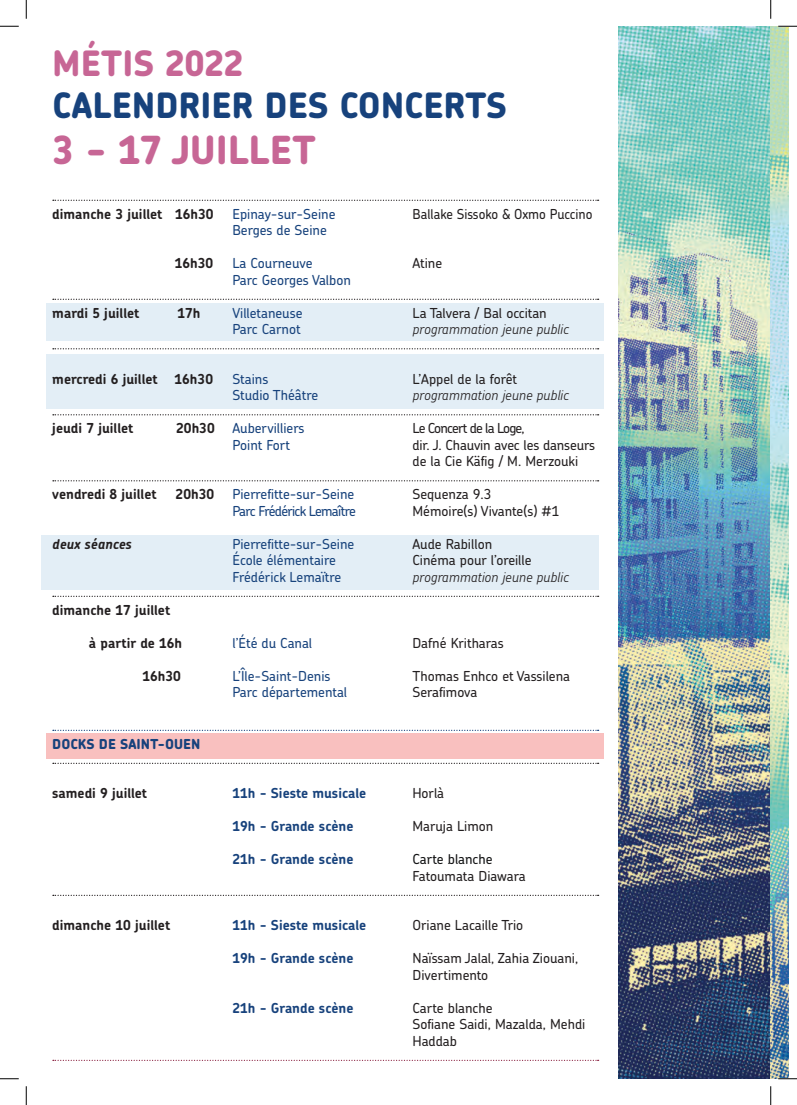
<style>
.page{position:relative;width:797px;height:1105px;background:#fff}
.page>*{position:absolute;margin:0;border:0;box-sizing:border-box;transform-origin:0 0}
.t1{font:800 38.75px "Chevin";color:#c76695}
.t2{font:800 35px "Chevin";color:#17427c}
.t3{font:800 35px "Chevin";color:#c76695}
.t4{font:500 13.75px/16.5px "Chevin";color:#231f20}
.t5{font:500 13.75px "Chevin";color:#17427c}
.t6{font:700 13.75px "Chevin";color:#231f20}
.t7{font:700 13.75px "Chevin";color:#17427c}
.t8{font:italic 300 13.75px "Chevin";color:#231f20}
.t9{font:500 13.75px "Chevin";color:#17437c}
.t10{font:500 13.75px "Chevin";color:#231f20;scale:.96 1}
.t11{font:500 13.75px "Chevin";letter-spacing:-.05em;color:#17427c}
.t12{font:500 13.75px "Chevin";letter-spacing:-.06em;color:#231f20}
.t13{font:800 13.75px "Chevin";color:#17427c}
.t14{font:500 13.75px "Chevin";color:#17427d}
.t15{font:500 13.75px "Chevin";color:#121314}
.t16{font:italic 700 13.75px "Chevin";color:#231f20}
</style>
<div class="page">
<div style="left:47px;top:732px;width:557px;height:26px;background:#f9c0bf"></div>
<div style="left:47px;top:303px;width:557px;height:37px;background:#e3eef6"></div>
<div style="left:47px;top:354px;width:557px;height:55px;background:#e3eef6"></div>
<div style="left:41px;top:535px;width:557px;height:55px;background:#e3eef6"></div>
<svg style="left:53px;top:200px;width:545px;height:1px"></svg>
<svg style="left:53px;top:299px;width:545px;height:1px"></svg>
<svg style="left:53px;top:348px;width:545px;height:1px"></svg>
<svg style="left:53px;top:414px;width:545px;height:1px"></svg>
<svg style="left:53px;top:480px;width:545px;height:1px"></svg>
<svg style="left:53px;top:596px;width:545px;height:1px"></svg>
<svg style="left:53px;top:730px;width:545px;height:1px"></svg>
<svg style="left:53px;top:763px;width:545px;height:1px"></svg>
<svg style="left:53px;top:895px;width:545px;height:1px"></svg>
<svg style="left:53px;top:1060px;width:545px;height:1px"></svg>
<img style="left:618px;top:26px;width:170px;height:1053px">
<svg style="left:0;top:25px;width:19px;height:2px"></svg>
<svg style="left:778px;top:25px;width:19px;height:2px"></svg>
<svg style="left:0;top:1078px;width:19px;height:1px"></svg>
<svg style="left:778px;top:1078px;width:19px;height:1px"></svg>
<svg style="left:25px;top:0;width:2px;height:19px"></svg>
<svg style="left:25px;top:1086px;width:2px;height:19px"></svg>
<svg style="left:770px;top:0;width:1px;height:19px"></svg>
<svg style="left:770px;top:1086px;width:1px;height:19px"></svg>
<h2 class="t3" style="left:52px;top:40px;width:193px">MÉTIS 2022</h2>
<h2 class="t2" style="left:52px;top:82px;width:456px">CALENDRIER DES CONCERTS</h2>
<h1 class="t1" style="left:52px;top:125px;width:265px">3 - 17 JUILLET</h1>
<p class="t6" style="left:52px;top:205px;width:163px">dimanche 3 juillet 16h30</p>
<p class="t14" style="left:232px;top:205px;width:105px">Epinay-sur-Seine</p>
<p class="t10" style="left:412px;top:205px;width:189px">Ballake Sissoko &amp; Oxmo Puccino</p>
<p class="t5" style="left:232px;top:221px;width:96px">Berges de Seine</p>
<p class="t6" style="left:175px;top:254px;width:40px">16h30</p>
<p class="t5" style="left:232px;top:254px;width:82px">La Courneuve</p>
<p class="t4" style="left:412px;top:255px;width:31px">Atine</p>
<p class="t5" style="left:232px;top:271px;width:120px">Parc Georges Valbon</p>
<p class="t6" style="left:52px;top:304px;width:89px">mardi 5 juillet</p>
<p class="t6" style="left:177px;top:304px;width:25px">17h</p>
<p class="t5" style="left:232px;top:304px;width:72px">Villetaneuse</p>
<p class="t4" style="left:412px;top:304px;width:136px">La Talvera / Bal occitan</p>
<p class="t5" style="left:232px;top:320px;width:70px">Parc Carnot</p>
<p class="t8" style="left:412px;top:320px;width:158px">programmation jeune public</p>
<p class="t6" style="left:52px;top:370px;width:162px">mercredi 6 juillet 16h30</p>
<p class="t5" style="left:232px;top:370px;width:37px">Stains</p>
<p class="t4" style="left:412px;top:370px;width:106px">L’Appel de la forêt</p>
<p class="t5" style="left:232px;top:386px;width:87px">Studio Théâtre</p>
<p class="t8" style="left:412px;top:386px;width:158px">programmation jeune public</p>
<p class="t6" style="left:52px;top:419px;width:83px">jeudi 7 juillet</p>
<p class="t6" style="left:176px;top:419px;width:40px">20h30</p>
<p class="t5" style="left:232px;top:419px;width:74px">Aubervilliers</p>
<p class="t12" style="left:412px;top:419px;width:114px">Le Concert de la Loge,</p>
<p class="t5" style="left:232px;top:436px;width:59px">Point Fort</p>
<p class="t4" style="left:412px;top:436px;width:184px">dir. J. Chauvin avec les danseurs de la Cie Käfig / M. Merzouki</p>
<p class="t6" style="left:52px;top:485px;width:106px">vendredi 8 juillet</p>
<p class="t6" style="left:176px;top:485px;width:40px">20h30</p>
<p class="t5" style="left:232px;top:485px;width:123px">Pierrefitte-sur-Seine</p>
<p class="t4" style="left:412px;top:486px;width:81px">Sequenza 9.3</p>
<p class="t11" style="left:232px;top:502px;width:125px">Parc Frédérick Lemaître</p>
<p class="t4" style="left:412px;top:502px;width:149px">Mémoire(s) Vivante(s) #1</p>
<p class="t16" style="left:52px;top:535px;width:81px">deux séances</p>
<p class="t9" style="left:232px;top:535px;width:123px">Pierrefitte-sur-Seine</p>
<p class="t4" style="left:412px;top:535px;width:81px">Aude Rabillon</p>
<p class="t9" style="left:232px;top:551px;width:105px">École élémentaire</p>
<p class="t4" style="left:412px;top:552px;width:121px">Cinéma pour l’oreille</p>
<p class="t9" style="left:232px;top:568px;width:110px">Frédérick Lemaïtre</p>
<p class="t8" style="left:412px;top:568px;width:158px">programmation jeune public</p>
<p class="t6" style="left:52px;top:601px;width:119px">dimanche 17 juillet</p>
<p class="t6" style="left:89px;top:634px;width:95px">à partir de 16h</p>
<p class="t5" style="left:232px;top:634px;width:81px">l’Été du Canal</p>
<p class="t4" style="left:412px;top:634px;width:93px">Dafné Kritharas</p>
<p class="t6" style="left:142px;top:667px;width:40px">16h30</p>
<p class="t5" style="left:232px;top:667px;width:100px">L’Île-Saint-Denis</p>
<p class="t4" style="left:412px;top:667px;width:159px">Thomas Enhco et Vassilena</p>
<p class="t5" style="left:232px;top:683px;width:116px">Parc départemental</p>
<p class="t4" style="left:412px;top:684px;width:66px">Serafimova</p>
<p class="t13" style="left:52px;top:735px;width:149px">DOCKS DE SAINT-OUEN</p>
<p class="t6" style="left:52px;top:784px;width:96px">samedi 9 juillet</p>
<p class="t7" style="left:232px;top:784px;width:135px">11h - Sieste musicale</p>
<p class="t4" style="left:412px;top:785px;width:33px">Horlà</p>
<p class="t7" style="left:232px;top:817px;width:123px">19h - Grande scène</p>
<p class="t4" style="left:412px;top:818px;width:82px">Maruja Limon</p>
<p class="t7" style="left:232px;top:850px;width:123px">21h - Grande scène</p>
<p class="t15" style="left:412px;top:850px;width:82px">Carte blanche</p>
<p class="t4" style="left:412px;top:867px;width:115px">Fatoumata Diawara</p>
<p class="t6" style="left:52px;top:916px;width:119px">dimanche 10 juillet</p>
<p class="t7" style="left:232px;top:916px;width:135px">11h - Sieste musicale</p>
<p class="t4" style="left:412px;top:917px;width:112px">Oriane Lacaille Trio</p>
<p class="t7" style="left:232px;top:949px;width:123px">19h - Grande scène</p>
<p class="t4" style="left:412px;top:950px;width:167px">Naïssam Jalal, Zahia Ziouani,<br>Divertimento</p>
<p class="t7" style="left:232px;top:999px;width:123px">21h - Grande scène</p>
<p class="t4" style="left:412px;top:999px;width:174px">Carte blanche<br>Sofiane Saidi, Mazalda, Mehdi<br>Haddab</p>
</div>
